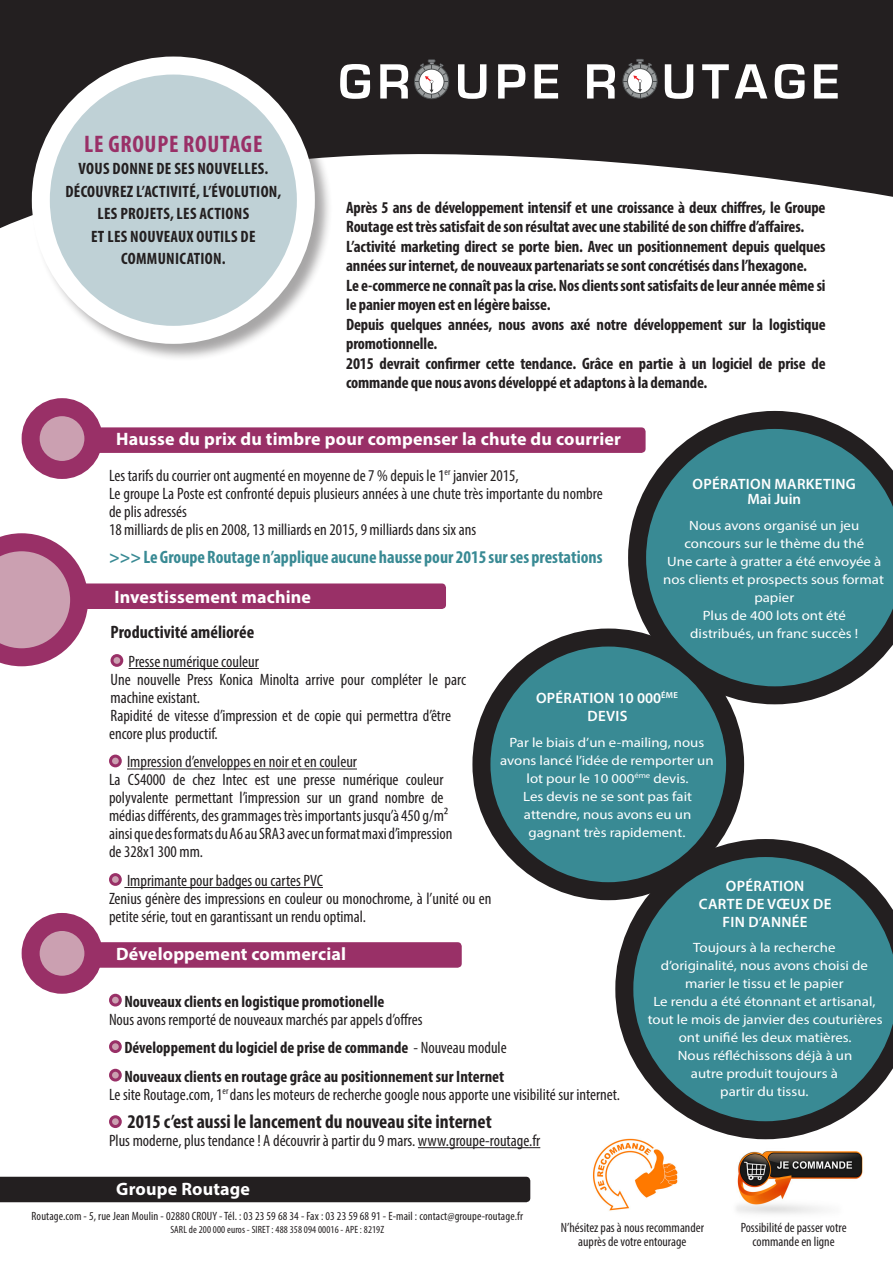
<style>
.page{position:relative;width:893px;height:1263px;background:#fff}
.page>*{position:absolute;margin:0;border:0;box-sizing:border-box;transform-origin:0 0}
.t1{font:700 condensed 24px "Myriad Pro";letter-spacing:.03em;color:#993067}
.t2{font:700 condensed 19.5px "Myriad Pro";color:#231f20}
.t3{font:700 18px "Myriad Pro";letter-spacing:.01em;color:#fff}
.t4{font:700 condensed 18px "Myriad Pro";color:#398a94}
.t5{font:700 condensed 18px "Myriad Pro";color:#231f20}
.t6{font:condensed 16.5px/18px "Myriad Pro";color:#231f20}
.t7{font:700 condensed 16.5px/19.5px "Myriad Pro";letter-spacing:-.01em;color:#231f20}
.t8{font:700 condensed 16.5px/22.5px "Myriad Pro";letter-spacing:.02em;color:#231f20;text-align:center}
.t9{font:600 15px/18px "Myriad Pro";letter-spacing:.02em;color:#fff;text-align:center}
.t10{font:13.5px/18px "Myriad Pro";color:#fff;text-align:center;scale:1.1 1}
.t11{font:condensed 13.5px/13.5px "Myriad Pro";color:#231f20;text-align:center}
.t12{font:condensed 12px "Myriad Pro";letter-spacing:.01em;color:#231f20}
.t13{font:condensed 10.5px "Myriad Pro";letter-spacing:.01em;color:#231f20}
.s1{font-weight:400}
</style>
<div class="page">
<img style="left:736px;top:1139px;width:127px;height:75px">
<div style="left:0;top:1177px;width:530px;height:25px;background:#231f20"></div>
<svg style="left:31px;top:407px;width:62px;height:63px;background:#c38ea5"></svg>
<div style="left:22px;top:398px;width:80px;height:81px;border:18px solid #993067;border-radius:50%"></div>
<svg style="left:0;top:533px;width:88px;height:133px"></svg>
<svg style="left:0;top:0;width:893px;height:229px;fill:#231f20"></svg>
<div style="left:31px;top:56px;width:302px;height:305px;background:#231f20;opacity:.4"></div>
<div style="left:41px;top:66px;width:265px;height:269px;background:#bfd1d6;border-radius:50%"></div>
<div style="left:32px;top:57px;width:283px;height:287px;border:18px solid #fff;border-radius:50%"></div>
<hr style="left:418px;top:1147px;width:122px;height:1px;background:#231f20">
<div style="left:111px;top:995px;width:9px;height:10px;background:#cba0b1;border-radius:50%"></div>
<div style="left:109px;top:994px;width:13px;height:12px;border:3px solid #993067;border-radius:50%"></div>
<div style="left:111px;top:1042px;width:9px;height:9px;background:#cba0b1;border-radius:50%"></div>
<div style="left:109px;top:1040px;width:13px;height:13px;border:3px solid #993067;border-radius:50%"></div>
<div style="left:111px;top:1070px;width:9px;height:10px;background:#cba0b1;border-radius:50%"></div>
<div style="left:109px;top:1069px;width:13px;height:12px;border:3px solid #993067;border-radius:50%"></div>
<div style="left:111px;top:1117px;width:9px;height:9px;background:#cba0b1;border-radius:50%"></div>
<div style="left:109px;top:1115px;width:13px;height:13px;border:3px solid #993067;border-radius:50%"></div>
<svg style="left:628px;top:411px;width:265px;height:293px;background:#4d868d"></svg>
<svg style="left:481px;top:637px;width:254px;height:254px;background:#2e565c"></svg>
<div style="left:472px;top:628px;width:272px;height:272px;border:18px solid #231f20;border-radius:50%"></div>
<div style="left:497px;top:653px;width:222px;height:222px;background:#398a94;border-radius:50%"></div>
<svg style="left:615px;top:839px;width:278px;height:300px;background:#4e858c"></svg>
<div style="left:78px;top:583px;width:368px;height:26px;background:#993067;border-radius:4px"></div>
<div style="left:93px;top:427px;width:553px;height:26px;background:#993067;border-radius:4px"></div>
<hr style="left:129px;top:668px;width:130px;height:1px;background:#231f20">
<hr style="left:127px;top:768px;width:230px;height:1px;background:#231f20">
<hr style="left:124px;top:887px;width:199px;height:1px;background:#231f20">
<div style="left:112px;top:656px;width:10px;height:9px;background:#cba0b1;border-radius:50%"></div>
<div style="left:111px;top:654px;width:12px;height:13px;border:3px solid #993067;border-radius:50%"></div>
<div style="left:111px;top:756px;width:9px;height:10px;background:#cba0b1;border-radius:50%"></div>
<div style="left:109px;top:755px;width:13px;height:12px;border:3px solid #993067;border-radius:50%"></div>
<div style="left:111px;top:875px;width:9px;height:9px;background:#cba0b1;border-radius:50%"></div>
<div style="left:109px;top:873px;width:13px;height:13px;border:3px solid #993067;border-radius:50%"></div>
<svg style="left:31px;top:922px;width:62px;height:63px;background:#c38ea5"></svg>
<div style="left:22px;top:913px;width:80px;height:81px;border:18px solid #993067;border-radius:50%"></div>
<div style="left:93px;top:942px;width:369px;height:26px;background:#993067;border-radius:4px"></div>
<div style="left:588px;top:1135px;width:100px;height:83px;background:#fff"></div>
<img style="left:592px;top:1138px;width:86px;height:73px">
<div style="left:330px;top:21px;width:508px;height:119px;background:#231f20"></div>
<svg style="left:340px;top:59px;width:498px;height:40px"></svg>
<p class="t1" style="left:84px;top:129px;width:180px">LE GROUPE ROUTAGE</p>
<p class="t8" style="left:79px;top:157px;width:191px">VOUS DONNE DE SES NOUVELLES.</p>
<p class="t8" style="left:65px;top:180px;width:218px">DÉCOUVREZ L’ACTIVITÉ, L’ÉVOLUTION,</p>
<p class="t8" style="left:97px;top:202px;width:153px">LES PROJETS, LES ACTIONS</p>
<p class="t8" style="left:91px;top:225px;width:166px">ET LES NOUVEAUX OUTILS DE<br>COMMUNICATION.</p>
<p class="t7" style="left:346px;top:197px;width:481px">Après 5 ans de développement intensif et une croissance à deux chiffres, le Groupe<br>Routage est très satisfait de son résultat avec une stabilité de son chiffre d’affaires.</p>
<p class="t7" style="left:346px;top:236px;width:481px">L’activité marketing direct se porte bien. Avec un positionnement depuis quelques années sur internet, de nouveaux partenariats se sont concrétisés dans l’hexagone.</p>
<p class="t7" style="left:346px;top:275px;width:481px">Le e-commerce ne connaît pas la crise. Nos clients sont satisfaits de leur année même si le panier moyen est en légère baisse.</p>
<p class="t7" style="left:346px;top:314px;width:481px">Depuis quelques années, nous avons axé notre développement sur la logistique promotionnelle.</p>
<p class="t7" style="left:346px;top:353px;width:481px">2015 devrait confirmer cette tendance. Grâce en partie à un logiciel de prise de commande que nous avons développé et adaptons à la demande.</p>
<p class="t3" style="left:116px;top:427px;width:506px">Hausse du prix du timbre pour compenser la chute du courrier</p>
<p class="t6" style="left:109px;top:466px;width:411px">Les tarifs du courrier ont augmenté en moyenne de 7 % depuis le 1<sup>er</sup> janvier 2015,</p>
<p class="t6" style="left:109px;top:484px;width:495px">Le groupe La Poste est confronté depuis plusieurs années à une chute très importante du nombre de plis adressés</p>
<p class="t6" style="left:109px;top:520px;width:369px">18 milliards de plis en 2008, 13 milliards en 2015, 9 milliards dans six ans</p>
<p class="t4" style="left:109px;top:546px;width:495px">&gt;&gt;&gt; Le Groupe Routage n’applique aucune hausse pour 2015 sur ses prestations</p>
<p class="t9" style="left:693px;top:475px;width:165px">OPÉRATION MARKETING</p>
<p class="t9" style="left:747px;top:490px;width:55px">Mai Juin</p>
<p class="t10" style="left:684px;top:516px;width:165px">Nous avons organisé un jeu concours sur le thème du thé</p>
<p class="t10" style="left:663px;top:552px;width:202px">Une carte à gratter a été envoyée à nos clients et prospects sous format papier</p>
<p class="t10" style="left:690px;top:606px;width:154px">Plus de 400 lots ont été distribués, un franc succès !</p>
<p class="t3" style="left:114px;top:585px;width:198px">Investissement machine</p>
<p class="t5" style="left:111px;top:621px;width:145px">Productivité améliorée</p>
<p class="t6" style="left:129px;top:652px;width:132px">Presse numérique couleur</p>
<p class="t6" style="left:111px;top:670px;width:357px">Une nouvelle Press Konica Minolta arrive pour compléter le parc machine existant.</p>
<p class="t6" style="left:109px;top:706px;width:343px">Rapidité de vitesse d’impression et de copie qui permettra d’être encore plus productif.</p>
<p class="t6" style="left:127px;top:753px;width:231px">Impression d’enveloppes en noir et en couleur</p>
<p class="t6" style="left:109px;top:771px;width:341px">La CS4000 de chez Intec est une presse numérique couleur polyvalente permettant l’impression sur un grand nombre de médias différents, des grammages très importants jusqu’à 450 g/m²</p>
<p class="t6" style="left:109px;top:825px;width:345px">ainsi que des formats du A6 au SRA3 avec un format maxi d’impression de 328x1 300 mm.</p>
<p class="t6" style="left:127px;top:871px;width:197px">Imprimante pour badges ou cartes PVC</p>
<p class="t6" style="left:109px;top:889px;width:384px">Zenius génère des impressions en couleur ou monochrome, à l’unité ou en petite série, tout en garantissant un rendu optimal.</p>
<p class="t3" style="left:116px;top:942px;width:231px">Développement commercial</p>
<p class="t9" style="left:536px;top:689px;width:143px">OPÉRATION 10 000<sup>ÉME<br></sup>DEVIS</p>
<p class="t10" style="left:500px;top:733px;width:196px">Par le biais d’un e-mailing, nous avons lancé l’idée de remporter un lot pour le 10 000<sup>éme</sup> devis.</p>
<p class="t10" style="left:523px;top:787px;width:155px">Les devis ne se sont pas fait attendre, nous avons eu un gagnant très rapidement.</p>
<p class="t9" style="left:699px;top:876px;width:134px">OPÉRATION<br>CARTE DE VŒUX DE<br>FIN D’ANNÉE</p>
<p class="t10" style="left:661px;top:938px;width:190px">Toujours à la recherche d’originalité, nous avons choisi de marier le tissu et le papier</p>
<p class="t10" style="left:648px;top:992px;width:215px">Le rendu a été étonnant et artisanal, tout le mois de janvier des couturières ont unifié les deux matières.</p>
<p class="t10" style="left:678px;top:1046px;width:160px">Nous réfléchissons déjà à un autre produit toujours à partir du tissu.</p>
<p class="t7" style="left:124px;top:991px;width:261px">Nouveaux clients en logistique promotionelle</p>
<p class="t6" style="left:109px;top:1010px;width:315px">Nous avons remporté de nouveaux marchés par appels d’offres</p>
<p class="t7" style="left:124px;top:1037px;width:384px">Développement du logiciel de prise de commande <span class="s1">- Nouveau module</span></p>
<p class="t7" style="left:124px;top:1066px;width:381px">Nouveaux clients en routage grâce au positionnement sur Internet</p>
<p class="t6" style="left:109px;top:1085px;width:513px">Le site Routage.com, 1<sup>er</sup> dans les moteurs de recherche google nous apporte une visibilité sur internet.</p>
<p class="t2" style="left:127px;top:1109px;width:366px">2015 c’est aussi le lancement du nouveau site internet</p>
<p class="t6" style="left:109px;top:1131px;width:433px">Plus moderne, plus tendance ! A découvrir à partir du 9 mars. www.groupe-routage.fr</p>
<p class="t3" style="left:116px;top:1177px;width:135px">Groupe Routage</p>
<p class="t12" style="left:32px;top:1209px;width:493px">Routage.com - 5, rue Jean Moulin - 02880 CROUY - Tél. : 03 23 59 68 34 - Fax : 03 23 59 68 91 - E-mail : contact@groupe-routage.fr</p>
<p class="t13" style="left:170px;top:1223px;width:215px">SARL de 200 000 euros - SIRET : 488 358 094 00016 - APE : 8219Z</p>
<p class="t11" style="left:561px;top:1221px;width:145px">N’hésitez pas à nous recommander</p>
<p class="t11" style="left:578px;top:1234px;width:110px">auprès de votre entourage</p>
<p class="t11" style="left:741px;top:1221px;width:107px">Possibilité de passer votre commande en ligne</p>
</div>
